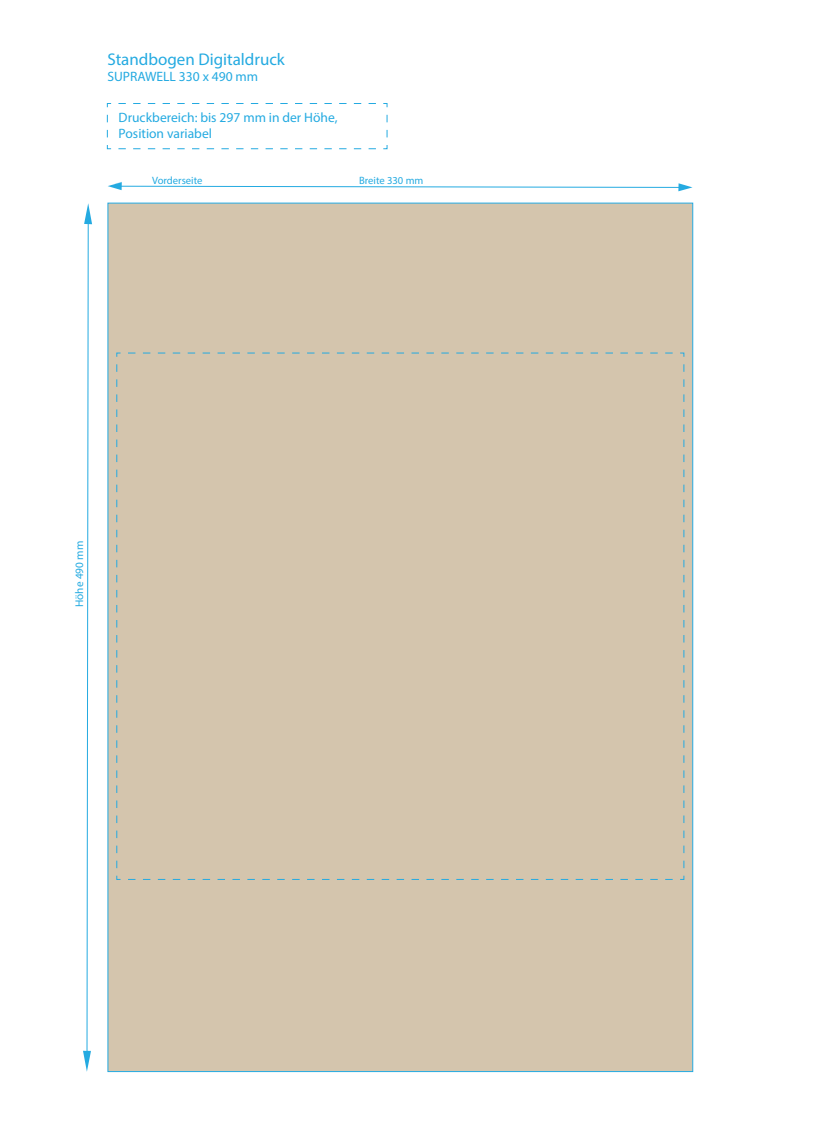
<style>
.page{position:relative;width:821px;height:1142px;background:#fff}
.page>*{position:absolute;margin:0;border:0;box-sizing:border-box;transform-origin:0 0}
.t1{font:17px "Myriad Pro";color:#24aae1}
.t2{font:13.56px/16.3px "Myriad Pro";color:#24aae1}
.t3{font:11.25px "Myriad Pro";color:#24aae1}
.t4{font:10.62px "Myriad Pro";color:#24aae1}
</style>
<div class="page">
<div style="left:108px;top:203px;width:585px;height:868px;background:#d4c5ad"></div>
<svg style="left:108px;top:182px;width:584px;height:9px"></svg>
<svg style="left:83px;top:203px;width:9px;height:868px"></svg>
<svg style="left:107px;top:145px;width:269px;height:4px"></svg>
<svg style="left:107px;top:103px;width:5px;height:34px"></svg>
<svg style="left:118px;top:103px;width:270px;height:5px"></svg>
<svg style="left:383px;top:115px;width:5px;height:34px"></svg>
<svg style="left:116px;top:875px;width:556px;height:5px"></svg>
<svg style="left:116px;top:352px;width:5px;height:516px"></svg>
<svg style="left:128px;top:352px;width:556px;height:5px"></svg>
<svg style="left:680px;top:364px;width:4px;height:516px"></svg>
<p class="t1" style="left:107px;top:49px;width:179px">Standbogen Digitaldruck</p>
<p class="t2" style="left:107px;top:68px;width:152px">SUPRAWELL 330 x 490 mm</p>
<p class="t2" style="left:119px;top:109px;width:220px">Druckbereich: bis 297 mm in der Höhe,<br>Position variabel</p>
<p class="t4" style="left:152px;top:174px;width:52px">Vorderseite</p>
<p class="t4" style="left:359px;top:174px;width:66px">Breite 330 mm</p>
<p class="t3" style="left:73px;top:607px;width:68px;rotate:-90deg">Höhe 490 mm</p>
</div>
